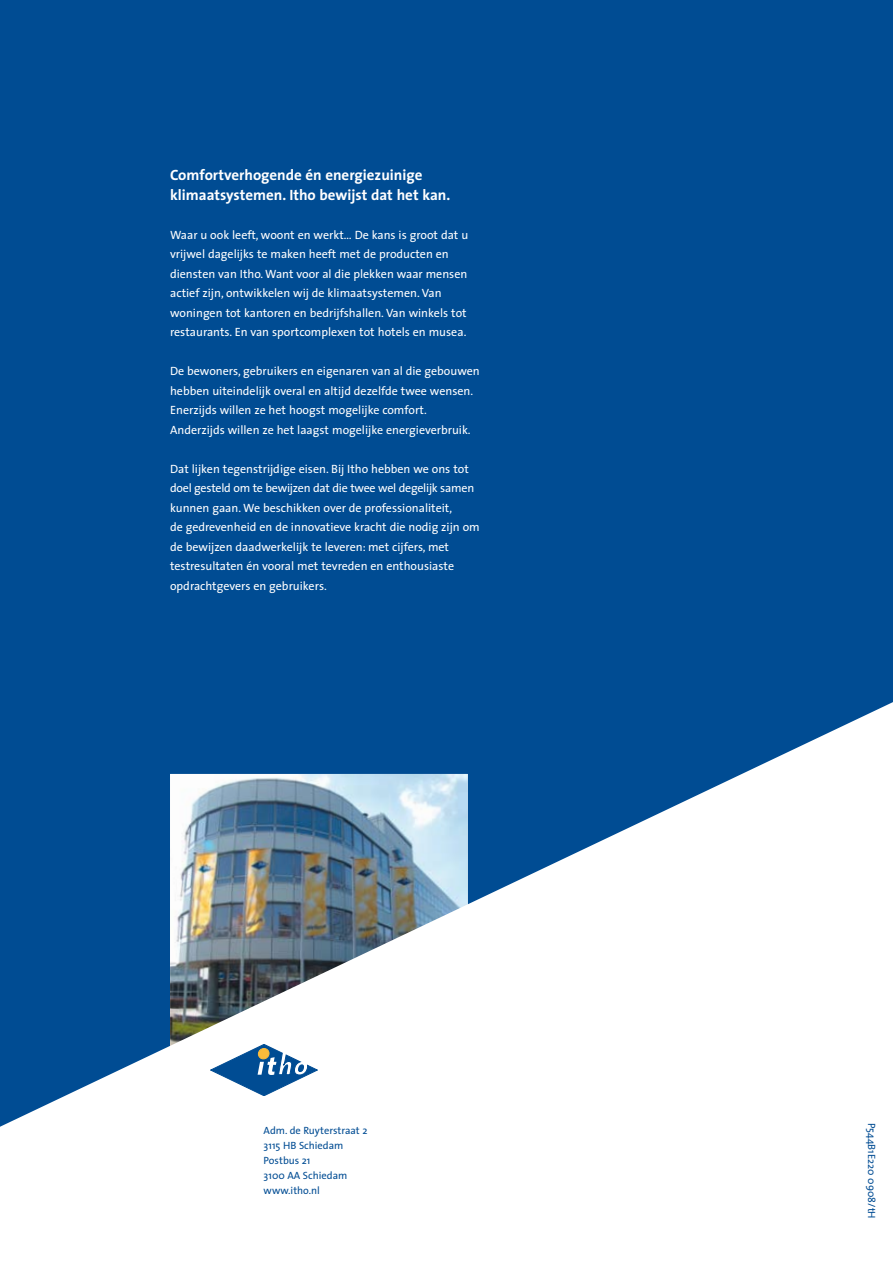
<style>
.page{position:relative;width:893px;height:1263px;background:#004c93}
.page>*{position:absolute;margin:0;border:0;box-sizing:border-box;transform-origin:0 0}
.t1{font:700 15px/19.5px "The Sans";color:#fff}
.t2{font:12px/19.5px "The Sans";color:#fff}
.t3{font:10.5px/15px "The Sans";color:#004c93}
</style>
<div class="page">
<svg style="left:0;top:702px;width:893px;height:561px;fill:#fff"></svg>
<svg style="left:211px;top:1044px;width:106px;height:52px"></svg>
<p class="t1" style="left:170px;top:165px;width:282px">Comfortverhogende én energiezuinige klimaatsystemen. Itho bewijst dat het kan.</p>
<p class="t2" style="left:170px;top:225px;width:300px">Waar u ook leeft, woont en werkt… De kans is groot dat u vrijwel dagelijks te maken heeft met de producten en diensten van Itho. Want voor al die plekken waar mensen actief zijn, ontwikkelen wij de klimaatsystemen. Van woningen tot kantoren en bedrijfshallen. Van winkels tot restaurants. En van sportcomplexen tot hotels en musea.</p>
<p class="t2" style="left:170px;top:361px;width:311px">De bewoners, gebruikers en eigenaren van al die gebouwen hebben uiteindelijk overal en altijd dezelfde twee wensen.<br>Enerzijds willen ze het hoogst mogelijke comfort.<br>Anderzijds willen ze het laagst mogelijke energieverbruik.</p>
<p class="t2" style="left:170px;top:459px;width:311px">Dat lijken tegenstrijdige eisen. Bij Itho hebben we ons tot doel gesteld om te bewijzen dat die twee wel degelijk samen kunnen gaan. We beschikken over de professionaliteit,<br>de gedrevenheid en de innovatieve kracht die nodig zijn om de bewijzen daadwerkelijk te leveren: met cijfers, met testresultaten én vooral met tevreden en enthousiaste opdrachtgevers en gebruikers.</p>
<p class="t3" style="left:264px;top:1123px;width:105px">Adm. de Ruyterstraat 2<br>3115 HB Schiedam<br>Postbus 21<br>3100 AA Schiedam www.itho.nl</p>
<p class="t3" style="left:880px;top:1123px;width:98px;rotate:90deg">P544B1E220 0908/tH</p>
</div>
